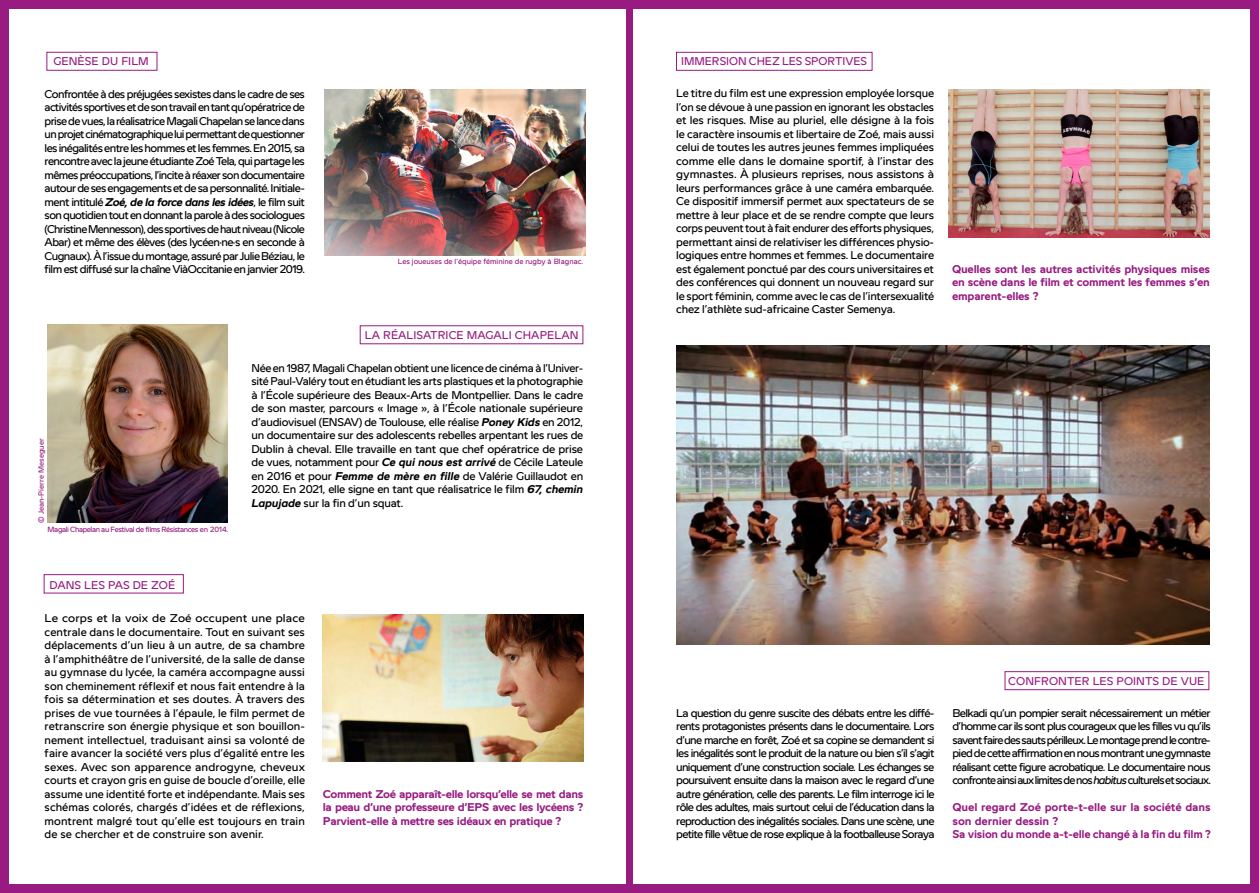
<style>
.page{position:relative;width:1259px;height:893px;background:#fff}
.page>*{position:absolute;margin:0;border:0;box-sizing:border-box;transform-origin:0 0}
.t1{font:11.25px/13.5px "Bobine";letter-spacing:-.045em;color:#000;text-align:justify}
.t2{font:11.25px/13.5px "Bobine";letter-spacing:-.045em;color:#000;text-align:justify;scale:1.05 1}
.t3{font:700 11.25px/13.5px "Bobine";letter-spacing:-.02em;color:#971b81;text-align:justify}
.t4{font:11.25px "Bobine";letter-spacing:.005em;color:#971b81}
.t5{font:7.5px "Bobine";color:#971b81}
.t6{font:7.5px "Bobine";letter-spacing:-.05em;color:#971b81}
.s1{font-weight:700;font-style:italic}
.s2{font-style:italic}
</style>
<div class="page">
<div style="left:44px;top:574px;width:140px;height:19px;border:1px solid #971b81"></div>
<div style="left:46px;top:52px;width:111px;height:19px;border:1px solid #971b81"></div>
<div style="left:0;top:0;width:1259px;height:9px;background:#971b81"></div>
<div style="left:0;top:884px;width:1259px;height:9px;background:#971b81"></div>
<div style="left:626px;top:0;width:6px;height:893px;background:#971b81"></div>
<div style="left:0;top:0;width:9px;height:893px;background:#971b81"></div>
<div style="left:676px;top:52px;width:196px;height:19px;border:1px solid #971b81"></div>
<div style="left:1004px;top:671px;width:205px;height:19px;border:1px solid #971b81"></div>
<div style="left:1250px;top:0;width:9px;height:893px;background:#971b81"></div>
<img style="left:325px;top:89px;width:261px;height:167px">
<img style="left:48px;top:324px;width:179px;height:198px">
<img style="left:676px;top:345px;width:533px;height:299px">
<img style="left:323px;top:614px;width:261px;height:147px">
<img style="left:948px;top:89px;width:261px;height:148px">
<p class="t4" style="left:53px;top:55px;width:97px">GENÈSE DU FILM</p>
<p class="t1" style="left:45px;top:87px;width:262px">Confrontée à des préjugées sexistes dans le cadre de ses activités sportives et de son travail en tant qu’opératrice de prise de vues, la réalisatrice Magali Chapelan se lance dans un projet cinématographique lui permettant de questionner les inégalités entre les hommes et les femmes. En 2015, sa rencontre avec la jeune étudiante Zoé Tela, qui partage les mêmes préoccupations, l’incite à réaxer son documentaire autour de ses engagements et de sa personnalité. Initiale&shy;ment intitulé <span class="s1">Zoé, de la force dans les idées</span>, le film suit son quotidien tout en donnant la parole à des sociologues (Christine Mennesson), des sportives de haut niveau (Nicole Abar) et même des élèves (des lycéen·ne·s en seconde à Cugnaux). À l’issue du montage, assuré par Julie Béziau, le film est diffusé sur la chaîne ViàOccitanie en janvier 2019.</p>
<p class="t5" style="left:398px;top:258px;width:187px">Les joueuses de l’équipe féminine de rugby à Blagnac.</p>
<p class="t4" style="left:365px;top:329px;width:215px">LA RÉALISATRICE MAGALI CHAPELAN</p>
<p class="t5" style="left:37px;top:523px;width:86px;rotate:-90deg">© Jean-Pierre Meseguer</p>
<p class="t6" style="left:48px;top:525px;width:182px">Magali Chapelan au Festival de films Résistances en 2014.</p>
<p class="t1" style="left:251px;top:361px;width:333px">Née en 1987, Magali Chapelan obtient une licence de cinéma à l’Univer&shy;sité Paul-Valéry tout en étudiant les arts plastiques et la photographie à l’École supérieure des Beaux-Arts de Montpellier. Dans le cadre de son master, parcours « Image », à l’École nationale supérieure d’audiovisuel (ENSAV) de Toulouse, elle réalise <span class="s1">Poney Kids</span> en 2012, un documentaire sur des adolescents rebelles arpentant les rues de Dublin à cheval. Elle travaille en tant que chef opératrice de prise de vues, notamment pour <span class="s1">Ce qui nous est arrivé</span> de Cécile Lateule en 2016 et pour <span class="s1">Femme de mère en fille</span> de Valérie Guillaudot en 2020. En 2021, elle signe en tant que réalisatrice le film <span class="s1">67, chemin Lapujade</span> sur la fin d’un squat.</p>
<p class="t4" style="left:49px;top:579px;width:127px">DANS LES PAS DE ZOÉ</p>
<p class="t2" style="left:45px;top:612px;width:249px">Le corps et la voix de Zoé occupent une place centrale dans le documentaire. Tout en suivant ses déplacements d’un lieu à un autre, de sa chambre à l’amphithéâtre de l’université, de la salle de danse au gymnase du lycée, la caméra accompagne aussi son cheminement réflexif et nous fait entendre à la fois sa détermination et ses doutes. À travers des prises de vue tournées à l’épaule, le film permet de retranscrire son énergie physique et son bouillon&shy;nement intellectuel, traduisant ainsi sa volonté de faire avancer la société vers plus d’égalité entre les sexes. Avec son apparence androgyne, cheveux courts et crayon gris en guise de boucle d’oreille, elle assume une identité forte et indépendante. Mais ses schémas colorés, chargés d’idées et de réflexions, montrent malgré tout qu’elle est toujours en train de se chercher et de construire son avenir.</p>
<p class="t3" style="left:323px;top:787px;width:262px">Comment Zoé apparaît-elle lorsqu’elle se met dans la peau d’une professeure d’EPS avec les lycéens ?<br>Parvient-elle à mettre ses idéaux en pratique ?</p>
<p class="t4" style="left:681px;top:55px;width:187px">IMMERSION CHEZ LES SPORTIVES</p>
<p class="t1" style="left:676px;top:87px;width:259px">Le titre du film est une expression employée lorsque l’on se dévoue à une passion en ignorant les obstacles et les risques. Mise au pluriel, elle désigne à la fois le caractère insoumis et libertaire de Zoé, mais aussi celui de toutes les autres jeunes femmes impliquées comme elle dans le domaine sportif, à l’instar des gymnastes. À plusieurs reprises, nous assistons à leurs performances grâce à une caméra embarquée.<br>Ce dispositif immersif permet aux spectateurs de se mettre à leur place et de se rendre compte que leurs corps peuvent tout à fait endurer des efforts physiques, permettant ainsi de relativiser les différences physio&shy;logiques entre hommes et femmes. Le documentaire est également ponctué par des cours universitaires et des conférences qui donnent un nouveau regard sur le sport féminin, comme avec le cas de l’intersexualité chez l’athlète sud-africaine Caster Semenya.</p>
<p class="t3" style="left:952px;top:262px;width:259px">Quelles sont les autres activités physiques mises en scène dans le film et comment les femmes s’en emparent-elles ?</p>
<p class="t4" style="left:1008px;top:674px;width:198px">CONFRONTER LES POINTS DE VUE</p>
<p class="t1" style="left:676px;top:706px;width:260px">La question du genre suscite des débats entre les diffé&shy;rents protagonistes présents dans le documentaire. Lors d’une marche en forêt, Zoé et sa copine se demandent si les inégalités sont le produit de la nature ou bien s’il s’agit uniquement d’une construction sociale. Les échanges se poursuivent ensuite dans la maison avec le regard d’une autre génération, celle des parents. Le film interroge ici le rôle des adultes, mais surtout celui de l’éducation dans la reproduction des inégalités sociales. Dans une scène, une petite fille vêtue de rose explique à la footballeuse Soraya</p>
<p class="t1" style="left:952px;top:706px;width:260px">Belkadi qu’un pompier serait nécessairement un métier d’homme car ils sont plus courageux que les filles vu qu’ils savent faire des sauts périlleux. Le montage prend le contre&shy;pied de cette affirmation en nous montrant une gymnaste réalisant cette figure acrobatique. Le documentaire nous confronte ainsi aux limites de nos <span class="s2">habitus</span> culturels et sociaux.</p>
<p class="t3" style="left:952px;top:800px;width:260px;text-align:left">Quel regard Zoé porte-t-elle sur la société dans son dernier dessin ?<br>Sa vision du monde a-t-elle changé à la fin du film ?</p>
</div>
